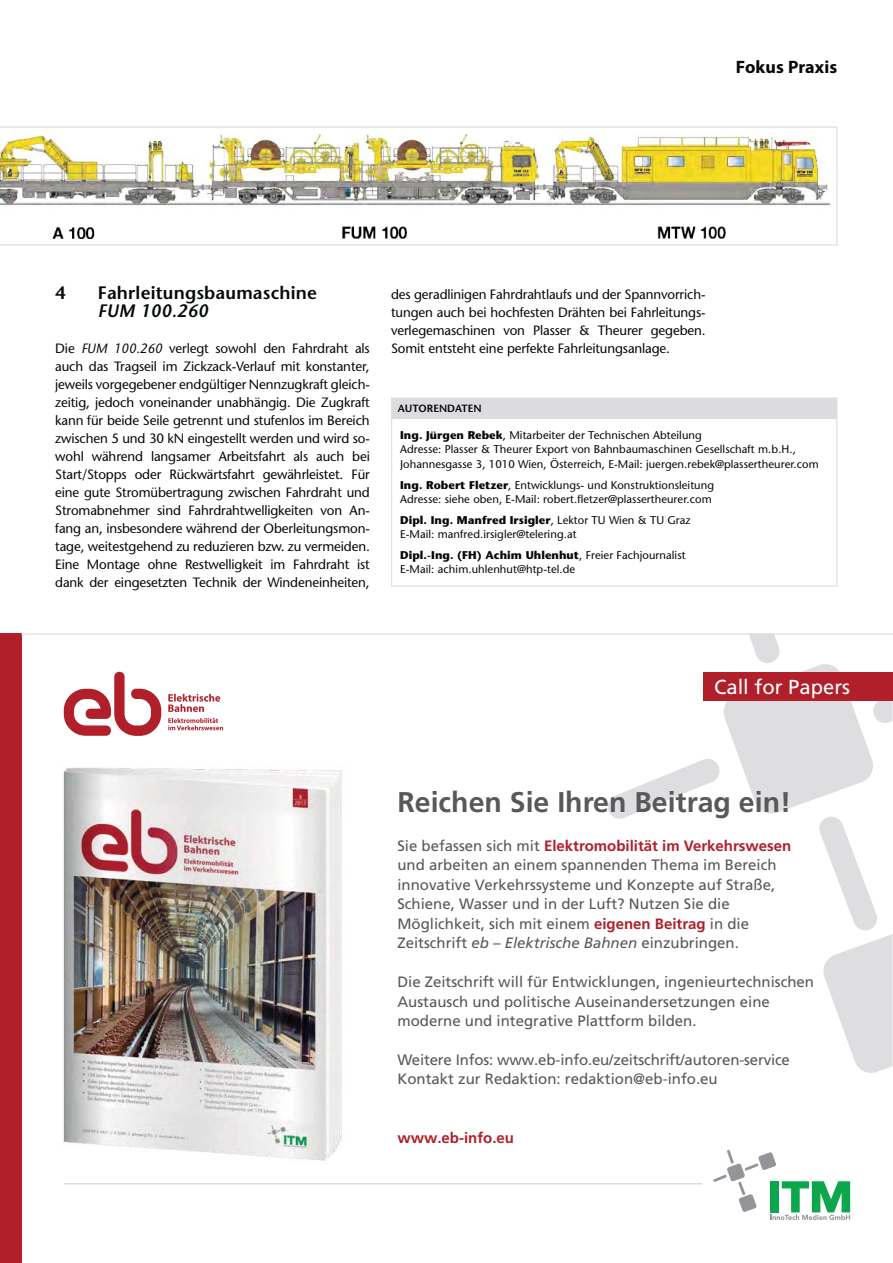
<style>
.page{position:relative;width:893px;height:1263px;background:#fff}
.page>*{position:absolute;margin:0;border:0;box-sizing:border-box;transform-origin:0 0}
.t1{font:700 28.5px "Frutiger LT Pro";color:#58585a}
.t2{font:20.25px "Frutiger LT Pro";color:#fff}
.t3{font:600 18px "Stone Sans Std";letter-spacing:.01em;color:#040809}
.t4{font:700 18px "Myriad Pro";letter-spacing:.01em;color:#040809}
.t5{font:italic 600 18px "Stone Sans Std";letter-spacing:.01em;color:#040809}
.t6{font:15px/19.5px "Frutiger LT Pro";color:#58585a}
.t7{font:700 15px "Frutiger LT Pro";color:#b01f2a}
.t8{font:500 13.5px/18px "Stone Sans Std";letter-spacing:-.01em;color:#040809;text-align:justify}
.t9{font:500 11.25px/14.2px "Stone Sans Std";letter-spacing:.005em;color:#040809}
.t10{font:600 10.5px "Stone Sans Std";color:#040809}
.s1{font-style:italic}
.s2{font-weight:700}
.s3{font-weight:700;color:#b01f2a}
</style>
<div class="page">
<div style="left:392px;top:398px;width:445px;height:20px;background:#dcdcde"></div>
<hr style="left:391px;top:418px;width:446px;height:1px;background:#dcdcde">
<svg style="left:836px;top:419px;width:1px;height:12px"></svg>
<hr style="left:836px;top:431px;width:1px;height:49px;background:#dcdcde">
<hr style="left:836px;top:480px;width:1px;height:36px;background:#dcdcde">
<hr style="left:836px;top:516px;width:1px;height:35px;background:#dcdcde">
<hr style="left:836px;top:551px;width:1px;height:35px;background:#dcdcde">
<hr style="left:391px;top:586px;width:446px;height:1px;background:#dcdcde">
<hr style="left:391px;top:398px;width:446px;height:1px;background:#dcdcde">
<svg style="left:391px;top:399px;width:1px;height:32px"></svg>
<hr style="left:391px;top:431px;width:1px;height:49px;background:#dcdcde">
<hr style="left:391px;top:480px;width:1px;height:36px;background:#dcdcde">
<hr style="left:391px;top:516px;width:1px;height:35px;background:#dcdcde">
<hr style="left:391px;top:551px;width:1px;height:35px;background:#dcdcde">
<svg style="left:0;top:126px;width:837px;height:119px"></svg>
<img style="left:0;top:134px;width:829px;height:83px">
<img style="left:47px;top:222px;width:64px;height:17px">
<img style="left:326px;top:222px;width:96px;height:17px">
<img style="left:638px;top:222px;width:97px;height:17px">
<svg style="left:608px;top:635px;width:285px;height:438px"></svg>
<div style="left:0;top:634px;width:21px;height:629px;background:#b01f2a"></div>
<div style="left:703px;top:672px;width:190px;height:28px;background:#b01f2a"></div>
<svg style="left:713px;top:1150px;width:137px;height:70px"></svg>
<hr style="left:64px;top:1183px;width:638px;height:2px;background:#dcdcde">
<img style="left:63px;top:767px;width:279px;height:394px">
<svg style="left:64px;top:672px;width:97px;height:64px"></svg>
<svg style="left:168px;top:718px;width:55px;height:12px"></svg>
<svg style="left:168px;top:694px;width:52px;height:18px"></svg>
<hr style="left:21px;top:634px;width:872px;height:1px;background:#dcdcde">
<h3 class="t4" style="left:736px;top:60px;width:103px">Fokus Praxis</h3>
<h3 class="t3" style="left:55px;top:285px;width:12px">4</h3>
<h3 class="t3" style="left:98px;top:285px;width:221px">Fahrleitungsbaumaschine</h3>
<h3 class="t5" style="left:98px;top:303px;width:112px">FUM 100.260</h3>
<p class="t8" style="left:55px;top:340px;width:316px">Die <span class="s1">FUM 100.260</span> verlegt sowohl den Fahrdraht als auch das Tragseil im Zickzack-Verlauf mit konstanter, jeweils vorgegebener endgültiger Nennzugkraft gleich&shy;zeitig, jedoch voneinander unabhängig. Die Zugkraft kann für beide Seile getrennt und stufenlos im Bereich zwischen 5 und 30 kN eingestellt werden und wird so&shy;wohl während langsamer Arbeitsfahrt als auch bei Start/Stopps oder Rückwärtsfahrt gewährleistet. Für eine gute Stromübertragung zwischen Fahrdraht und Stromabnehmer sind Fahrdrahtwelligkeiten von An&shy;fang an, insbesondere während der Oberleitungsmon&shy;tage, weitestgehend zu reduzieren bzw. zu vermeiden.<br>Eine Montage ohne Restwelligkeit im Fahrdraht ist dank der eingesetzten Technik der Windeneinheiten,</p>
<p class="t8" style="left:391px;top:286px;width:316px">des geradlinigen Fahrdrahtlaufs und der Spannvorrich&shy;tungen auch bei hochfesten Drähten bei Fahrleitungs&shy;verlegemaschinen von Plasser &amp; Theurer gegeben.<br>Somit entsteht eine perfekte Fahrleitungsanlage.</p>
<p class="t10" style="left:398px;top:404px;width:85px">AUTORENDATEN</p>
<p class="t9" style="left:400px;top:429px;width:420px"><span class="s2">Ing. Jürgen Rebek</span>, Mitarbeiter der Technischen Abteilung<br>Adresse: Plasser &amp; Theurer Export von Bahnbaumaschinen Gesellschaft m.b.H.,<br>Johannesgasse 3, 1010 Wien, Österreich, E-Mail: juergen.rebek@plassertheurer.com</p>
<p class="t9" style="left:400px;top:478px;width:315px"><span class="s2">Ing. Robert Fletzer</span>, Entwicklungs- und Konstruktionsleitung<br>Adresse: siehe oben, E-Mail: robert.fletzer@plassertheurer.com</p>
<p class="t9" style="left:400px;top:514px;width:292px"><span class="s2">Dipl. Ing. Manfred Irsigler</span>, Lektor TU Wien &amp; TU Graz<br>E-Mail: manfred.irsigler@telering.at</p>
<p class="t9" style="left:400px;top:549px;width:287px"><span class="s2">Dipl.-Ing. (FH) Achim Uhlenhut</span>, Freier Fachjournalist<br>E-Mail: achim.uhlenhut@htp-tel.de</p>
<h2 class="t2" style="left:714px;top:679px;width:138px">Call for Papers</h2>
<h1 class="t1" style="left:397px;top:791px;width:395px">Reichen Sie Ihren Beitrag ein!</h1>
<p class="t6" style="left:397px;top:837px;width:395px">Sie befassen sich mit <span class="s3">Elektromobilität im Verkehrs wesen </span>und arbeiten an einem spannenden Thema im Bereich innovative Verkehrssysteme und Konzepte auf Straße, Schiene, Wasser und in der Luft? Nutzen Sie die Möglichkeit, sich mit einem <span class="s3">eigenen Beitrag</span> in die Zeitschrift <span class="s1">eb – Elektrische Bahnen</span> einzubringen.</p>
<p class="t6" style="left:397px;top:973px;width:418px">Die Zeitschrift will für Entwicklungen, ingenieurtechnischen<br>Austausch und politische Auseinandersetzungen eine moderne und integrative Plattform bilden.</p>
<p class="t6" style="left:397px;top:1051px;width:394px">Weitere Infos: www.eb-info.eu/zeitschrift/autoren-service<br>Kontakt zur Redaktion: redaktion@eb-info.eu</p>
<p class="t7" style="left:397px;top:1132px;width:118px">www.eb-info.eu</p>
</div>
